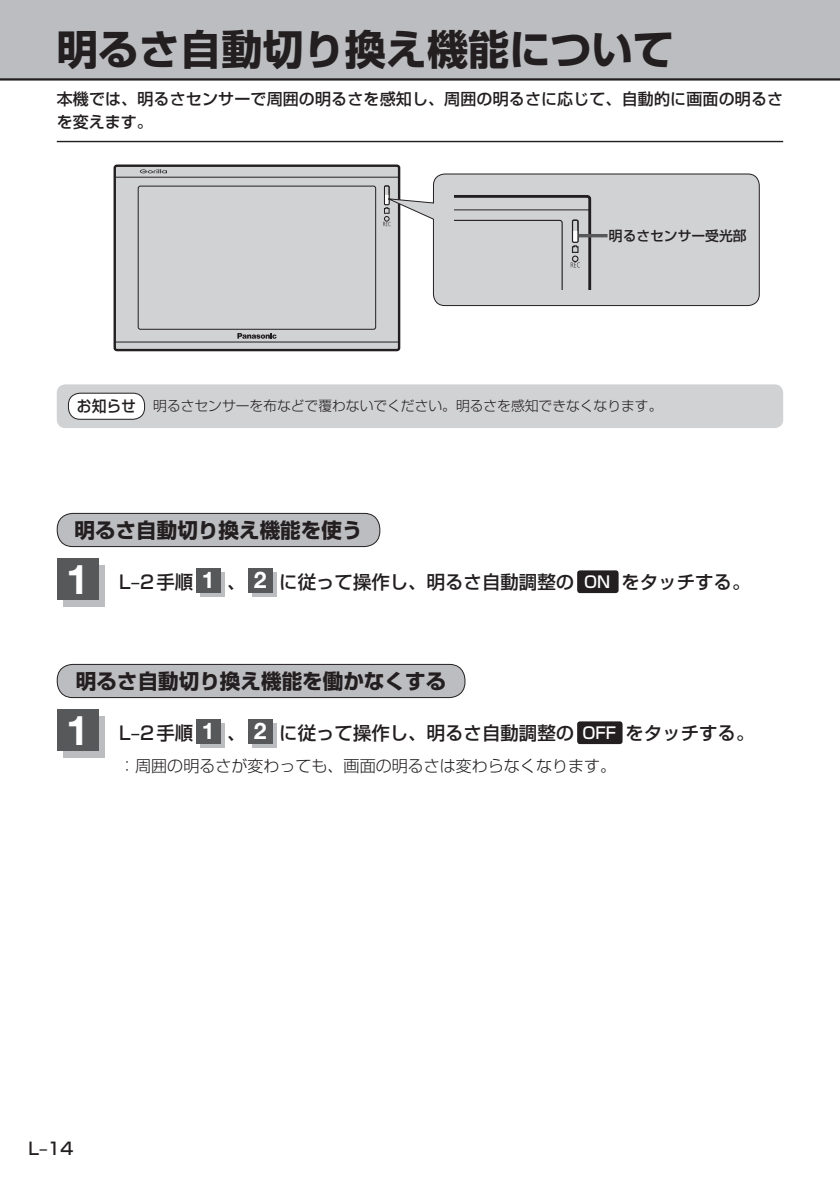
<style>
.page{position:relative;width:840px;height:1191px;background:#fff}
.page>*{position:absolute;margin:0;border:0;box-sizing:border-box;transform-origin:0 0}
.t1{font:41.2px "Shin Go Pro Bold 90 msp RKSJ H";color:#231f20}
.t2{font:700 41.2px "Helvetica Neue";color:#fff}
.t3{font:20.6px "Shin Go Pro Bold 90 msp RKSJ H";color:#231f20}
.t4{font:18.4px "Shin Go Pro Medium 90 msp RKSJ H";color:#231f20}
.t5{font:17px "Shin Go Pro Medium 90 msp RKSJ H";color:#231f20}
.t6{font:16px/22.6px "Shin Go Pro Medium 90 msp RKSJ H";letter-spacing:.01em;color:#231f20}
.t7{font:16px "Shin Go Pro Light 90 msp RKSJ H";color:#231f20}
.t8{font:13.8px "Shin Go Pro Light 90 msp RKSJ H";color:#231f20}
.t9{font:13.8px "Shin Go Pro Medium 90 msp RKSJ H";color:#231f20}
.s1{font-family:"Shin Go Pro Medium 90 msp RKSJ H";font-size:15.6px}
.s2{font-family:"Helvetica Neue";font-weight:700;font-size:23px;color:#fff}
.s3{font-size:16px;color:#fff}
</style>
<div class="page">
<div style="left:0;top:0;width:839px;height:79px;background:#bcbdc0"></div>
<hr style="left:0;top:78px;width:839px;height:3px;background:#231f20">
<hr style="left:57px;top:141px;width:725px;height:1px;background:#231f20">
<div style="left:57px;top:513px;width:322px;height:33px;background:#bcbdc0;border-radius:16px"></div>
<div style="left:57px;top:513px;width:323px;height:34px;border:1px solid #231f20;border-radius:16px"></div>
<div style="left:57px;top:664px;width:408px;height:33px;background:#bcbdc0;border-radius:16px"></div>
<div style="left:57px;top:664px;width:408px;height:34px;border:1px solid #231f20;border-radius:16px"></div>
<div style="left:115px;top:166px;width:284px;height:184px;background:#d1d2d4;border-radius:2px"></div>
<div style="left:113px;top:164px;width:287px;height:187px;border:2px solid #231f20;border-radius:2px"></div>
<svg style="left:237px;top:333px;width:39px;height:6px"></svg>
<hr style="left:114px;top:342px;width:285px;height:1px;background:#231f20">
<hr style="left:114px;top:177px;width:285px;height:1px;background:#231f20">
<div style="left:138px;top:186px;width:238px;height:144px;border:1px solid #231f20;border-radius:2px"></div>
<svg style="left:140px;top:169px;width:27px;height:4px"></svg>
<div style="left:64px;top:565px;width:41px;height:41px;background:#bcbdc0"></div>
<div style="left:57px;top:558px;width:41px;height:42px;background:#57585a"></div>
<svg style="left:200px;top:572px;width:24px;height:24px"></svg>
<div style="left:196px;top:568px;width:24px;height:24px;background:#57585a"></div>
<svg style="left:252px;top:572px;width:24px;height:24px"></svg>
<div style="left:248px;top:568px;width:24px;height:24px;background:#57585a"></div>
<div style="left:577px;top:570px;width:41px;height:23px;background:#231f20;border-radius:3px"></div>
<div style="left:64px;top:716px;width:41px;height:41px;background:#bcbdc0"></div>
<div style="left:57px;top:709px;width:41px;height:42px;background:#57585a"></div>
<svg style="left:200px;top:723px;width:24px;height:24px"></svg>
<div style="left:196px;top:719px;width:24px;height:24px;background:#57585a"></div>
<svg style="left:252px;top:723px;width:24px;height:24px"></svg>
<div style="left:248px;top:719px;width:24px;height:24px;background:#57585a"></div>
<div style="left:577px;top:721px;width:45px;height:23px;background:#231f20;border-radius:3px"></div>
<div style="left:57px;top:384px;width:725px;height:44px;background:#d1d2d4;border-radius:9px"></div>
<div style="left:68px;top:393px;width:76px;height:26px;background:#fff;border-radius:12px"></div>
<div style="left:68px;top:393px;width:77px;height:26px;border:1px solid #231f20;border-radius:12px"></div>
<svg style="left:383px;top:173px;width:376px;height:133px"></svg>
<svg style="left:454px;top:195px;width:137px;height:95px;background:#c3c3c5"></svg>
<div style="left:571px;top:220px;width:7px;height:23px;border:1px solid #231f20"></div>
<hr style="left:578px;top:234px;width:29px;height:3px;background:#57585a">
<h1 class="t1" style="left:57px;top:34px;width:618px">明るさ自動切り換え機能について</h1>
<p class="t6" style="left:57px;top:90px;width:727px">本機では、明るさセンサーで周囲の明るさを感知し、周囲の明るさに応じて、自動的に画面の明るさを変えます。</p>
<p class="t9" style="left:608px;top:231px;width:139px">明るさセンサー受光部</p>
<p class="t8" style="left:77px;top:400px;width:587px"><span class="s1">お知らせ</span> 明るさセンサーを布などで覆わないでください。明るさを感知できなくなります。</p>
<p class="t3" style="left:74px;top:522px;width:289px">明るさ自動切り換え機能を使う</p>
<h1 class="t2" style="left:66px;top:564px;width:24px">1</h1>
<p class="t4" style="left:119px;top:575px;width:632px">L‒2手順 <span class="s2">1</span> 、 <span class="s2">2</span> に従って操作し、明るさ自動調整の <span class="s3">ON</span> をタッチする。</p>
<p class="t3" style="left:76px;top:673px;width:371px">明るさ自動切り換え機能を働かなくする</p>
<h1 class="t2" style="left:66px;top:715px;width:24px">1</h1>
<p class="t4" style="left:119px;top:726px;width:636px">L‒2手順 <span class="s2">1</span> 、 <span class="s2">2</span> に従って操作し、明るさ自動調整の <span class="s3">OFF</span> をタッチする。</p>
<p class="t7" style="left:119px;top:759px;width:498px">：周囲の明るさが変わっても、画面の明るさは変わらなくなります。</p>
<p class="t5" style="left:28px;top:1142px;width:47px">L‒14</p>
</div>
